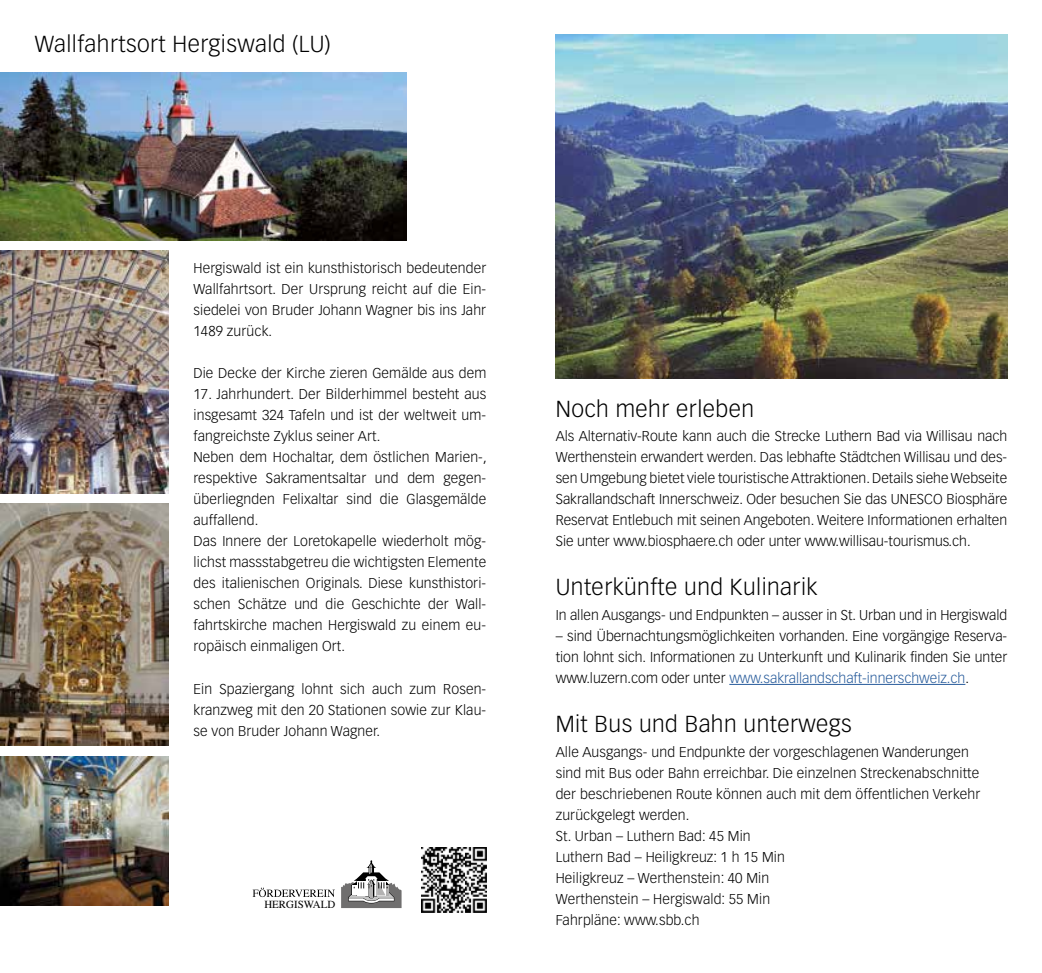
<style>
.page{position:relative;width:1042px;height:973px;background:#fff}
.page>*{position:absolute;margin:0;border:0;box-sizing:border-box;transform-origin:0 0}
.t1{font:300 22.75px "Vectora LT Std";letter-spacing:.02em;color:#000}
.t2{font:300 14px/21px "Vectora LT Std";letter-spacing:.01em;color:#000;text-align:justify}
.t3{font:10.85px "Times";color:#000}
.s1{color:#275b9b}
</style>
<div class="page">
<img style="left:0;top:72px;width:407px;height:168px">
<svg style="left:341px;top:860px;width:60px;height:47px"></svg>
<svg style="left:253px;top:887px;width:82px;height:9px"></svg>
<img style="left:421px;top:847px;width:65px;height:65px">
<img style="left:556px;top:35px;width:451px;height:343px">
<hr style="left:729px;top:684px;width:236px;height:1px;background:#275b9b">
<img style="left:0;top:250px;width:169px;height:243px">
<img style="left:0;top:756px;width:169px;height:149px">
<img style="left:0;top:503px;width:169px;height:242px">
<h1 class="t1" style="left:35px;top:31px;width:298px">Wallfahrtsort Hergiswald (LU)</h1>
<p class="t2" style="left:193px;top:258px;width:294px">Hergiswald ist ein kunsthistorisch bedeutender Wallfahrtsort. Der Ursprung reicht auf die Ein&shy;siedelei von Bruder Johann Wagner bis ins Jahr 1489 zurück.</p>
<p class="t2" style="left:193px;top:363px;width:294px">Die Decke der Kirche zieren Gemälde aus dem</p>
<p class="t2" style="left:193px;top:384px;width:295px;text-align:left">17. Jahrhundert. Der Bilderhimmel besteht aus insgesamt 324 Tafeln und ist der weltweit um&shy;fangreichste Zyklus seiner Art.<br>Neben dem Hochaltar, dem östlichen Marien-, respektive Sakramentsaltar und dem gegen&shy;überliegnden Felixaltar sind die Glasgemälde auffallend.<br>Das Innere der Loretokapelle wiederholt mög&shy;lichst massstabgetreu die wichtigsten Elemente des italienischen Originals. Diese kunsthistori&shy;schen Schätze und die Geschichte der Wall&shy;fahrtskirche machen Hergiswald zu einem eu&shy;ropäisch einmaligen Ort.</p>
<p class="t2" style="left:193px;top:678px;width:294px">Ein Spaziergang lohnt sich auch zum Rosen&shy;kranzweg mit den 20 Stationen sowie zur Klau&shy;se von Bruder Johann Wagner.</p>
<p class="t3" style="left:264px;top:894px;width:72px">HERGISWALD</p>
<h1 class="t1" style="left:556px;top:395px;width:200px">Noch mehr erleben</h1>
<p class="t2" style="left:556px;top:426px;width:453px">Als Alternativ-Route kann auch die Strecke Luthern Bad via Willisau nach Werthenstein erwandert werden. Das lebhafte Städtchen Willisau und des&shy;sen Umgebung bietet viele touristische Attraktionen. Details siehe Webseite Sakrallandschaft Innerschweiz. Oder besuchen Sie das UNESCO Biosphäre Reservat Entlebuch mit seinen Angeboten. Weitere Informationen erhalten Sie unter www.biosphaere.ch oder unter www.willisau-tourismus.ch.</p>
<h1 class="t1" style="left:556px;top:574px;width:263px">Unterkünfte und Kulinarik</h1>
<p class="t2" style="left:556px;top:604px;width:453px">In allen Ausgangs- und Endpunkten – ausser in St. Urban und in Hergiswald</p>
<p class="t2" style="left:556px;top:625px;width:453px">– sind Übernachtungsmöglichkeiten vorhanden. Eine vorgängige Reserva&shy;tion lohnt sich. Informationen zu Unterkunft und Kulinarik finden Sie unter www.luzern.com oder unter <span class="s1">www.sakrallandschaft-innerschweiz.ch</span>.</p>
<h1 class="t1" style="left:556px;top:710px;width:297px">Mit Bus und Bahn unterwegs</h1>
<p class="t2" style="left:556px;top:741px;width:426px;text-align:left">Alle Ausgangs- und Endpunkte der vorgeschlagenen Wanderungen sind mit Bus oder Bahn erreichbar. Die einzelnen Streckenabschnitte der beschriebenen Route können auch mit dem öffentlichen Verkehr zurückgelegt werden.<br>St. Urban – Luthern Bad: 45 Min<br>Luthern Bad – Heiligkreuz: 1 h 15 Min<br>Heiligkreuz – Werthenstein: 40 Min<br>Werthenstein – Hergiswald: 55 Min<br>Fahrpläne: www.sbb.ch</p>
</div>
